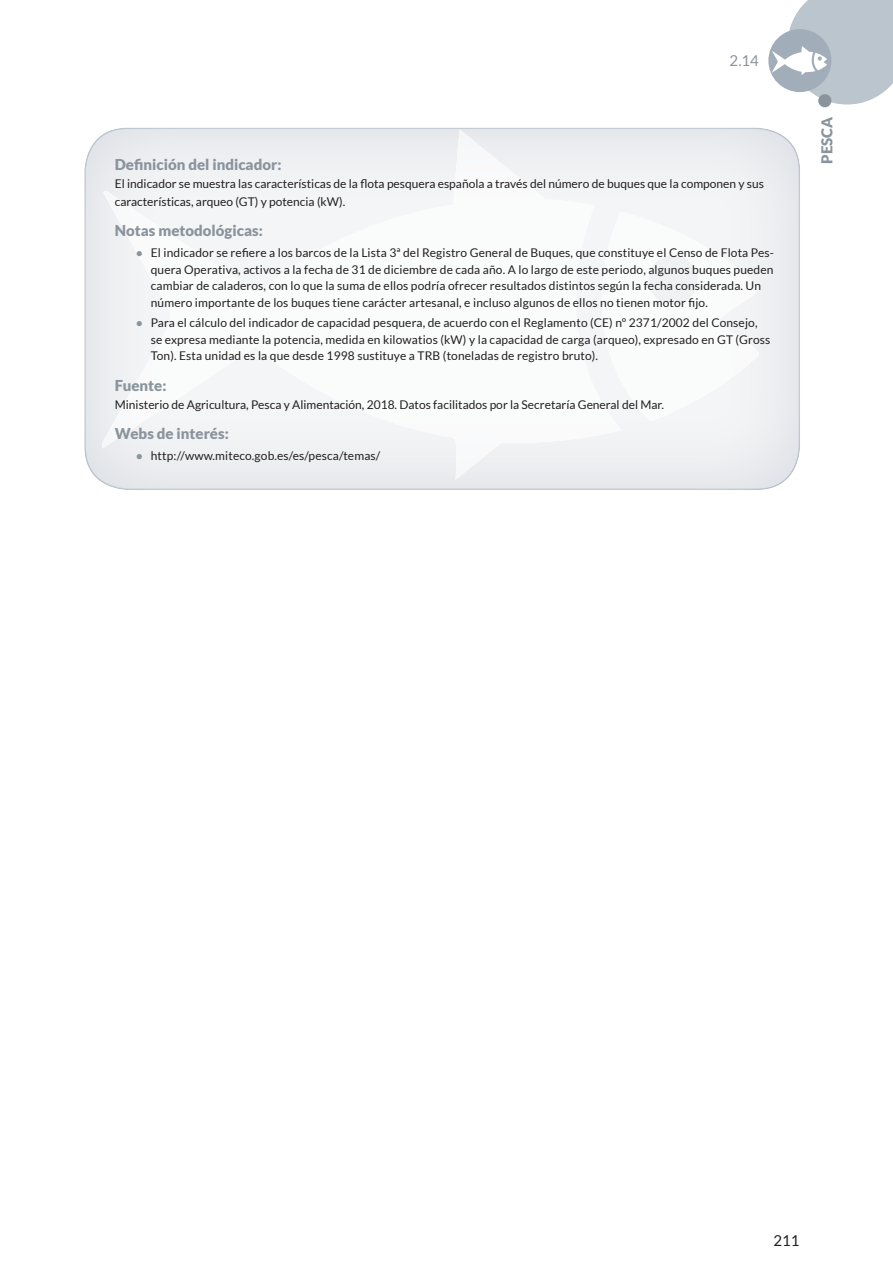
<style>
.page{position:relative;width:893px;height:1263px;background:#fff}
.page>*{position:absolute;margin:0;border:0;box-sizing:border-box;transform-origin:0 0}
.Titulo_cuadro{font:900 15px "Lato";color:#8a949d}
.t1{font:15px "Lato";color:#8a949d}
.t2{font:15px "Lato";color:#231f20}
.texto_cuadro{font:12px/16.5px "Lato";letter-spacing:.01em;color:#231f20}
.s1{font-family:"Arial";color:#8a949d}
</style>
<div class="page">
<div style="left:818px;top:94px;width:13px;height:13px;background:#8a949d;border-radius:50%"></div>
<svg style="left:768px;top:29px;width:63px;height:63px"></svg>
<svg style="left:772px;top:0;width:121px;height:105px"></svg>
<div style="left:71px;top:119px;width:743px;height:372px;background:#fff;opacity:.75"></div>
<p class="t1" style="left:730px;top:53px;width:31px">2.14</p>
<p class="Titulo_cuadro" style="left:115px;top:156px;width:168px">Definición del indicador:</p>
<p class="texto_cuadro" style="left:115px;top:175px;width:651px;line-height:18px">El indicador se muestra las características de la flota pesquera española a través del número de buques que la componen y sus características, arqueo (GT) y potencia (kW).</p>
<p class="Titulo_cuadro" style="left:115px;top:222px;width:150px">Notas metodológicas:</p>
<p class="texto_cuadro" style="left:151px;top:244px;width:625px;text-indent:-15px"><span class="s1">●</span> El indicador se refiere a los barcos de la Lista 3ª del Registro General de Buques, que constituye el Censo de Flota Pes&shy;quera Operativa, activos a la fecha de 31 de diciembre de cada año. A lo largo de este periodo, algunos buques pueden cambiar de caladeros, con lo que la suma de ellos podría ofrecer resultados distintos según la fecha considerada. Un número importante de los buques tiene carácter artesanal, e incluso algunos de ellos no tienen motor fijo.</p>
<p class="texto_cuadro" style="left:151px;top:315px;width:621px;text-indent:-15px"><span class="s1">●</span> Para el cálculo del indicador de capacidad pesquera, de acuerdo con el Reglamento (CE) nº 2371/2002 del Consejo, se expresa mediante la potencia, medida en kilowatios (kW) y la capacidad de carga (arqueo), expresado en GT (Gross<br>Ton). Esta unidad es la que desde 1998 sustituye a TRB (toneladas de registro bruto).</p>
<p class="Titulo_cuadro" style="left:115px;top:376px;width:53px">Fuente:</p>
<p class="texto_cuadro" style="left:115px;top:396px;width:551px">Ministerio de Agricultura, Pesca y Alimentación, 2018. Datos facilitados por la Secretaría General del Mar.</p>
<p class="Titulo_cuadro" style="left:115px;top:425px;width:116px">Webs de interés:</p>
<p class="texto_cuadro" style="left:136px;top:447px;width:246px"><span class="s1">●</span> http://www.miteco.gob.es/es/pesca/temas/</p>
<p class="Titulo_cuadro" style="left:818px;top:164px;width:49px;rotate:-90deg">PESCA</p>
<p class="t2" style="left:773px;top:1232px;width:28px">211</p>
</div>
